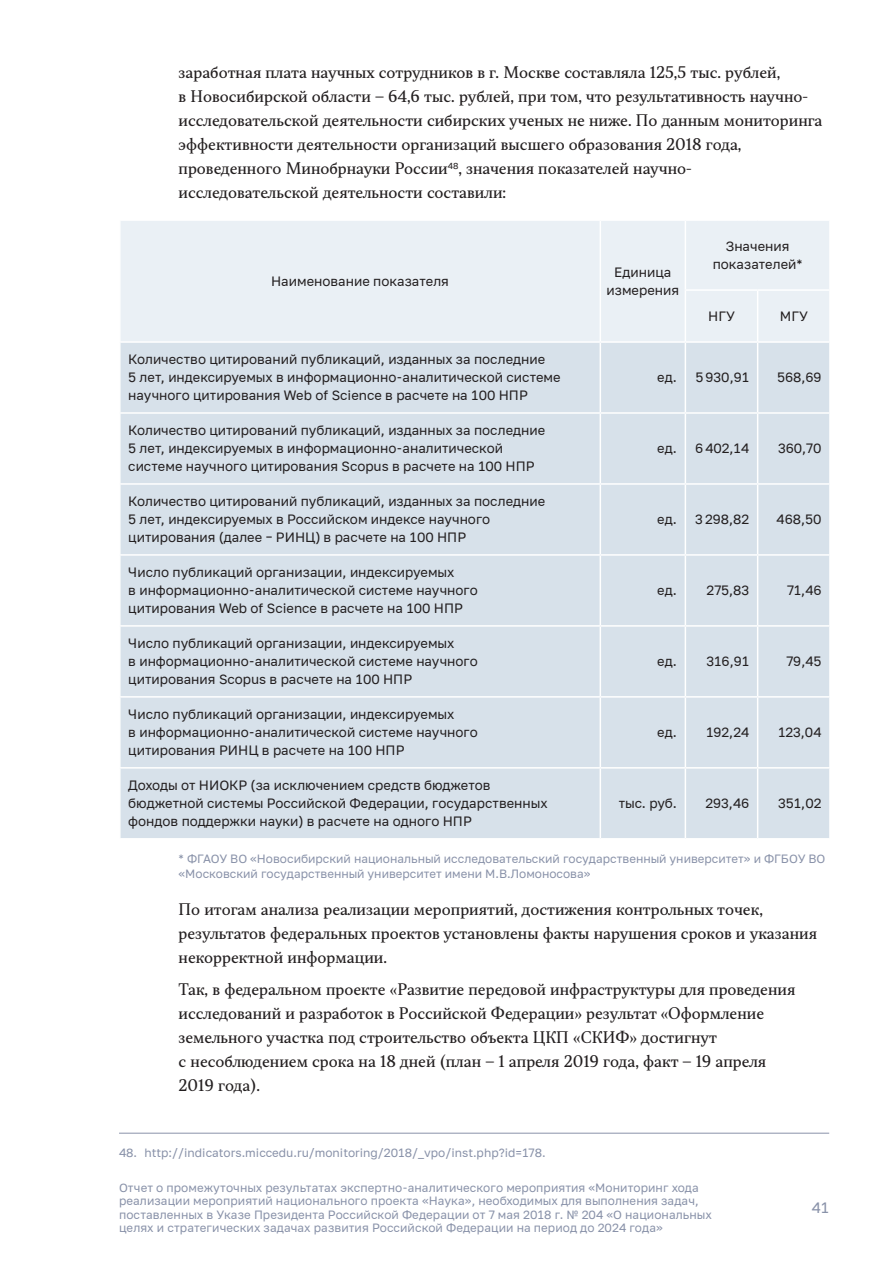
<style>
.page{position:relative;width:893px;height:1263px;background:#fff}
.page>*{position:absolute;margin:0;border:0;box-sizing:border-box;transform-origin:0 0}
.Текст___Абзац{font:15px/24px "TT Jenevers";color:#231f20}
.t1{font:15px "PT Russia Text";color:#8992a9}
.Таблицы___Левая_коло{font:13.5px/18px "PT Russia Text";color:#231f20}
.Таблицы___Данные{font:13.5px "PT Russia Text";color:#231f20}
.Таблицы___Шапка{font:13.5px/18px "PT Russia Text";color:#231f20;text-align:center}
.сноска_под_таблицей{font:12px/13.5px "PT Russia Text";letter-spacing:.005em;color:#8992a9}
.Cноска{font:12px "PT Russia Text";color:#8992a9}
</style>
<div class="page">
<div style="left:121px;top:221px;width:708px;height:120px;background:#eaf0f5"></div>
<div style="left:121px;top:343px;width:708px;height:495px;background:#d7e1ea"></div>
<hr style="left:600px;top:221px;width:1px;height:69px;background:#fff">
<hr style="left:685px;top:221px;width:1px;height:68px;background:#fff">
<hr style="left:600px;top:290px;width:1px;height:51px;background:#fff">
<hr style="left:685px;top:289px;width:73px;height:2px;background:#fff">
<hr style="left:685px;top:291px;width:1px;height:50px;background:#fff">
<hr style="left:758px;top:289px;width:73px;height:2px;background:#fff">
<hr style="left:757px;top:291px;width:1px;height:50px;background:#fff">
<hr style="left:600px;top:343px;width:1px;height:69px;background:#fff">
<hr style="left:685px;top:343px;width:1px;height:69px;background:#fff">
<hr style="left:757px;top:343px;width:1px;height:69px;background:#fff">
<hr style="left:119px;top:412px;width:481px;height:2px;background:#fff">
<hr style="left:600px;top:412px;width:85px;height:2px;background:#fff">
<hr style="left:600px;top:414px;width:1px;height:69px;background:#fff">
<hr style="left:685px;top:412px;width:73px;height:2px;background:#fff">
<hr style="left:685px;top:414px;width:1px;height:69px;background:#fff">
<hr style="left:758px;top:412px;width:73px;height:2px;background:#fff">
<hr style="left:757px;top:414px;width:1px;height:69px;background:#fff">
<hr style="left:119px;top:483px;width:481px;height:2px;background:#fff">
<hr style="left:600px;top:483px;width:85px;height:2px;background:#fff">
<hr style="left:600px;top:485px;width:1px;height:69px;background:#fff">
<hr style="left:685px;top:483px;width:73px;height:2px;background:#fff">
<hr style="left:685px;top:485px;width:1px;height:69px;background:#fff">
<hr style="left:758px;top:483px;width:73px;height:2px;background:#fff">
<hr style="left:757px;top:485px;width:1px;height:69px;background:#fff">
<hr style="left:119px;top:554px;width:481px;height:2px;background:#fff">
<hr style="left:600px;top:554px;width:85px;height:2px;background:#fff">
<hr style="left:600px;top:556px;width:1px;height:69px;background:#fff">
<hr style="left:685px;top:554px;width:73px;height:2px;background:#fff">
<hr style="left:685px;top:556px;width:1px;height:69px;background:#fff">
<hr style="left:758px;top:554px;width:73px;height:2px;background:#fff">
<hr style="left:757px;top:556px;width:1px;height:69px;background:#fff">
<hr style="left:119px;top:625px;width:481px;height:2px;background:#fff">
<hr style="left:600px;top:625px;width:85px;height:2px;background:#fff">
<hr style="left:600px;top:627px;width:1px;height:69px;background:#fff">
<hr style="left:685px;top:625px;width:73px;height:2px;background:#fff">
<hr style="left:685px;top:627px;width:1px;height:69px;background:#fff">
<hr style="left:758px;top:625px;width:73px;height:2px;background:#fff">
<hr style="left:757px;top:627px;width:1px;height:69px;background:#fff">
<hr style="left:119px;top:696px;width:481px;height:2px;background:#fff">
<hr style="left:600px;top:696px;width:85px;height:2px;background:#fff">
<hr style="left:600px;top:698px;width:1px;height:69px;background:#fff">
<hr style="left:685px;top:696px;width:73px;height:2px;background:#fff">
<hr style="left:685px;top:698px;width:1px;height:69px;background:#fff">
<hr style="left:758px;top:696px;width:73px;height:2px;background:#fff">
<hr style="left:757px;top:698px;width:1px;height:69px;background:#fff">
<hr style="left:119px;top:767px;width:481px;height:2px;background:#fff">
<hr style="left:600px;top:767px;width:85px;height:2px;background:#fff">
<hr style="left:600px;top:769px;width:1px;height:69px;background:#fff">
<hr style="left:685px;top:767px;width:73px;height:2px;background:#fff">
<hr style="left:685px;top:769px;width:1px;height:69px;background:#fff">
<hr style="left:758px;top:767px;width:73px;height:2px;background:#fff">
<hr style="left:757px;top:769px;width:1px;height:69px;background:#fff">
<hr style="left:119px;top:1133px;width:710px;height:1px;background:#8992a9">
<p class="Текст___Абзац" style="left:179px;top:61px;width:645px">заработная плата научных сотрудников в г. Москве составляла 125,5 тыс. рублей,<br>в Новосибирской области – 64,6 тыс. рублей, при том, что результативность научно&shy;исследовательской деятельности сибирских ученых не ниже. По данным мониторинга эффективности деятельности организаций высшего образования 2018 года, проведенного Минобрнауки России<sup>48</sup>, значения показателей научно&shy;исследовательской деятельности составили:</p>
<p class="Таблицы___Шапка" style="left:271px;top:272px;width:179px">Наименование показателя</p>
<p class="Таблицы___Шапка" style="left:606px;top:263px;width:74px">Единица измерения</p>
<p class="Таблицы___Шапка" style="left:713px;top:237px;width:91px">Значения показателей*</p>
<p class="Таблицы___Шапка" style="left:708px;top:307px;width:28px">НГУ</p>
<p class="Таблицы___Шапка" style="left:780px;top:307px;width:30px">МГУ</p>
<p class="Таблицы___Левая_коло" style="left:128px;top:350px;width:434px">Количество цитирований публикаций, изданных за последние<br>5 лет, индексируемых в информационно-аналитической системе научного цитирования Web of Science в расчете на 100 НПР</p>
<p class="Таблицы___Левая_коло" style="left:128px;top:421px;width:418px">Количество цитирований публикаций, изданных за последние<br>5 лет, индексируемых в информационно-аналитической системе научного цитирования Scopus в расчете на 100 НПР</p>
<p class="Таблицы___Левая_коло" style="left:128px;top:492px;width:418px">Количество цитирований публикаций, изданных за последние<br>5 лет, индексируемых в Российском индексе научного цитирования (далее – РИНЦ) в расчете на 100 НПР</p>
<p class="Таблицы___Левая_коло" style="left:128px;top:563px;width:351px">Число публикаций организации, индексируемых<br>в информационно-аналитической системе научного цитирования Web of Science в расчете на 100 НПР</p>
<p class="Таблицы___Левая_коло" style="left:128px;top:634px;width:351px">Число публикаций организации, индексируемых<br>в информационно-аналитической системе научного цитирования Scopus в расчете на 100 НПР</p>
<p class="Таблицы___Левая_коло" style="left:128px;top:705px;width:351px">Число публикаций организации, индексируемых<br>в информационно-аналитической системе научного цитирования РИНЦ в расчете на 100 НПР</p>
<p class="Таблицы___Левая_коло" style="left:128px;top:776px;width:421px">Доходы от НИОКР (за исключением средств бюджетов бюджетной системы Российской Федерации, государственных фондов поддержки науки) в расчете на одного НПР</p>
<p class="Таблицы___Данные" style="left:657px;top:370px;width:21px">ед.</p>
<p class="Таблицы___Данные" style="left:695px;top:370px;width:55px">5 930,91</p>
<p class="Таблицы___Данные" style="left:777px;top:370px;width:46px">568,69</p>
<p class="Таблицы___Данные" style="left:657px;top:441px;width:21px">ед.</p>
<p class="Таблицы___Данные" style="left:695px;top:441px;width:56px">6 402,14</p>
<p class="Таблицы___Данные" style="left:778px;top:441px;width:45px">360,70</p>
<p class="Таблицы___Данные" style="left:657px;top:512px;width:21px">ед.</p>
<p class="Таблицы___Данные" style="left:695px;top:512px;width:55px">3 298,82</p>
<p class="Таблицы___Данные" style="left:777px;top:512px;width:46px">468,50</p>
<p class="Таблицы___Данные" style="left:657px;top:583px;width:21px">ед.</p>
<p class="Таблицы___Данные" style="left:707px;top:583px;width:44px">275,83</p>
<p class="Таблицы___Данные" style="left:787px;top:583px;width:36px">71,46</p>
<p class="Таблицы___Данные" style="left:657px;top:654px;width:21px">ед.</p>
<p class="Таблицы___Данные" style="left:706px;top:654px;width:44px">316,91</p>
<p class="Таблицы___Данные" style="left:786px;top:654px;width:36px">79,45</p>
<p class="Таблицы___Данные" style="left:657px;top:725px;width:21px">ед.</p>
<p class="Таблицы___Данные" style="left:706px;top:725px;width:45px">192,24</p>
<p class="Таблицы___Данные" style="left:778px;top:725px;width:45px">123,04</p>
<p class="Таблицы___Данные" style="left:619px;top:795px;width:60px">тыс. руб.</p>
<p class="Таблицы___Данные" style="left:706px;top:795px;width:45px">293,46</p>
<p class="Таблицы___Данные" style="left:778px;top:795px;width:45px">351,02</p>
<p class="сноска_под_таблицей" style="left:179px;top:851px;width:648px;line-height:15px">* ФГАОУ ВО «Новосибирский национальный исследовательский государственный университет» и ФГБОУ ВО «Московский государственный университет имени М.В.Ломоносова»</p>
<p class="Текст___Абзац" style="left:179px;top:897px;width:640px">По итогам анализа реализации мероприятий, достижения контрольных точек, результатов федеральных проектов установлены факты нарушения сроков и указания некорректной информации.</p>
<p class="Текст___Абзац" style="left:179px;top:978px;width:618px">Так, в федеральном проекте «Развитие передовой инфраструктуры для проведения исследований и разработок в Российской Федерации» результат «Оформление земельного участка под строительство объекта ЦКП «СКИФ» достигнут<br>с несоблюдением срока на 18 дней (план – 1 апреля 2019 года, факт – 19 апреля 2019 года).</p>
<p class="Cноска" style="left:119px;top:1145px;width:428px">48. http://indicators.miccedu.ru/monitoring/2018/_vpo/inst.php?id=178.</p>
<p class="сноска_под_таблицей" style="left:119px;top:1180px;width:594px">Отчет о промежуточных результатах экспертно-аналитического мероприятия «Мониторинг хода реализации мероприятий национального проекта «Наука», необходимых для выполнения задач, поставленных в Указе Президента Российской Федерации от 7 мая 2018 г. № 204 «О национальных целях и стратегических задачах развития Российской Федерации на период до 2024 года»</p>
<p class="t1" style="left:812px;top:1199px;width:19px">41</p>
</div>
